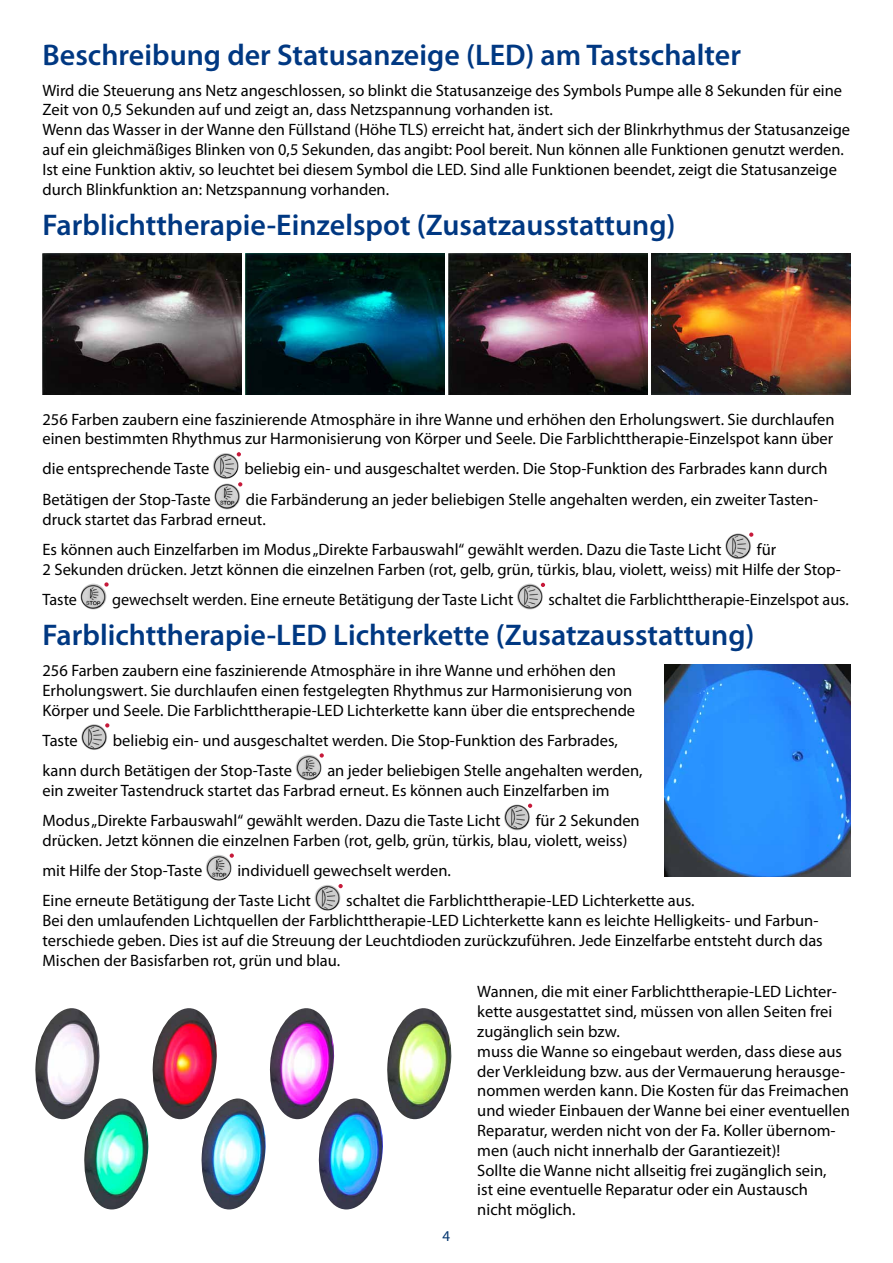
<style>
.page{position:relative;width:893px;height:1263px;background:#fff}
.page>*{position:absolute;margin:0;border:0;box-sizing:border-box;transform-origin:0 0}
.t1{font:600 30px "Myriad Pro";color:#003882}
.t2{font:16.5px/19.8px "Myriad Pro";color:#000}
.t3{font:15px "Myriad Pro";color:#04366f}
</style>
<div class="page">
<img style="left:213px;top:453px;width:26px;height:26px;border-radius:13px">
<svg style="left:237px;top:452px;width:4px;height:4px"></svg>
<img style="left:214px;top:483px;width:26px;height:26px;border-radius:13px">
<svg style="left:238px;top:482px;width:4px;height:4px"></svg>
<img style="left:725px;top:533px;width:26px;height:26px;border-radius:13px">
<svg style="left:749px;top:532px;width:4px;height:5px"></svg>
<img style="left:81px;top:584px;width:25px;height:25px;border-radius:13px">
<svg style="left:104px;top:582px;width:5px;height:5px"></svg>
<img style="left:517px;top:584px;width:26px;height:25px;border-radius:13px">
<svg style="left:541px;top:583px;width:4px;height:4px"></svg>
<img style="left:81px;top:724px;width:26px;height:26px;border-radius:13px">
<svg style="left:105px;top:723px;width:4px;height:4px"></svg>
<img style="left:296px;top:755px;width:26px;height:25px;border-radius:13px">
<svg style="left:320px;top:753px;width:4px;height:5px"></svg>
<img style="left:504px;top:804px;width:26px;height:26px;border-radius:13px">
<svg style="left:528px;top:804px;width:4px;height:4px"></svg>
<img style="left:206px;top:855px;width:26px;height:26px;border-radius:13px">
<svg style="left:230px;top:853px;width:4px;height:5px"></svg>
<img style="left:315px;top:885px;width:25px;height:26px;border-radius:13px">
<svg style="left:338px;top:884px;width:5px;height:4px"></svg>
<img style="left:449px;top:253px;width:198px;height:141px">
<img style="left:652px;top:253px;width:198px;height:141px">
<img style="left:43px;top:253px;width:198px;height:141px">
<img style="left:246px;top:253px;width:198px;height:141px">
<img style="left:152px;top:1008px;width:65px;height:111px">
<img style="left:269px;top:1008px;width:66px;height:111px">
<img style="left:387px;top:1008px;width:65px;height:111px">
<img style="left:84px;top:1098px;width:65px;height:112px">
<img style="left:200px;top:1098px;width:66px;height:112px">
<img style="left:317px;top:1098px;width:66px;height:112px">
<img style="left:35px;top:1008px;width:67px;height:111px">
<img style="left:664px;top:664px;width:186px;height:212px">
<h1 class="t1" style="left:43px;top:36px;width:700px">Beschreibung der Statusanzeige (LED) am Tastschalter</h1>
<p class="t2" style="left:43px;top:80px;width:809px">Wird die Steuerung ans Netz angeschlossen, so blinkt die Statusanzeige des Symbols Pumpe alle 8 Sekunden für eine Zeit von 0,5 Sekunden auf und zeigt an, dass Netzspannung vorhanden ist.<br>Wenn das Wasser in der Wanne den Füllstand (Höhe TLS) erreicht hat, ändert sich der Blinkrhythmus der Statusanzeige auf ein gleichmäßiges Blinken von 0,5 Sekunden, das angibt: Pool bereit. Nun können alle Funktionen genutzt werden.<br>Ist eine Funktion aktiv, so leuchtet bei diesem Symbol die LED. Sind alle Funktionen beendet, zeigt die Statusanzeige durch Blinkfunktion an: Netzspannung vorhanden.</p>
<h1 class="t1" style="left:43px;top:206px;width:635px">Farblichttherapie-Einzelspot (Zusatzausstattung)</h1>
<p class="t2" style="left:43px;top:409px;width:793px">256 Farben zaubern eine faszinierende Atmosphäre in ihre Wanne und erhöhen den Erholungswert. Sie durchlaufen einen bestimmten Rhythmus zur Harmonisierung von Körper und Seele. Die Farblichttherapie-Einzelspot kann über</p>
<p class="t2" style="left:43px;top:459px;width:168px">die entsprechende Taste</p>
<p class="t2" style="left:244px;top:459px;width:585px">beliebig ein- und ausgeschaltet werden. Die Stop-Funktion des Farbrades kann durch</p>
<p class="t2" style="left:43px;top:489px;width:170px">Betätigen der Stop-Taste</p>
<p class="t2" style="left:43px;top:489px;width:777px;text-indent:203px">die Farbänderung an jeder beliebigen Stelle angehalten werden, ein zweiter Tasten&shy;druck startet das Farbrad erneut.</p>
<p class="t2" style="left:43px;top:539px;width:681px">Es können auch Einzelfarben im Modus „Direkte Farbauswahl“ gewählt werden. Dazu die Taste Licht</p>
<p class="t2" style="left:43px;top:539px;width:800px;text-indent:714px">für<br>2 Sekunden drücken. Jetzt können die einzelnen Farben (rot, gelb, grün, türkis, blau, violett, weiss) mit Hilfe der Stop-</p>
<p class="t2" style="left:43px;top:589px;width:36px">Taste</p>
<p class="t2" style="left:112px;top:589px;width:403px">gewechselt werden. Eine erneute Betätigung der Taste Licht</p>
<p class="t2" style="left:548px;top:589px;width:302px">schaltet die Farblichttherapie-Einzelspot aus.</p>
<h1 class="t1" style="left:43px;top:616px;width:714px">Farblichttherapie-LED Lichterkette (Zusatzausstattung)</h1>
<p class="t2" style="left:43px;top:660px;width:594px">256 Farben zaubern eine faszinierende Atmosphäre in ihre Wanne und erhöhen den<br>Erholungswert. Sie durchlaufen einen festgelegten Rhythmus zur Harmonisierung von<br>Körper und Seele. Die Farblichttherapie-LED Lichterkette kann über die entsprechende</p>
<p class="t2" style="left:43px;top:730px;width:37px">Taste</p>
<p class="t2" style="left:43px;top:724px;width:577px;line-height:30.5px;text-indent:70px">beliebig ein- und ausgeschaltet werden. Die Stop-Funktion des Farbrades, kann durch Betätigen der Stop-Taste</p>
<p class="t2" style="left:43px;top:760px;width:602px;text-indent:285px">an jeder beliebigen Stelle angehalten werden, ein zweiter Tastendruck startet das Farbrad erneut. Es können auch Einzelfarben im</p>
<p class="t2" style="left:43px;top:810px;width:460px">Modus „Direkte Farbauswahl“ gewählt werden. Dazu die Taste Licht</p>
<p class="t2" style="left:43px;top:810px;width:599px;text-indent:493px">für 2 Sekunden drücken. Jetzt können die einzelnen Farben (rot, gelb, grün, türkis, blau, violett, weiss)</p>
<p class="t2" style="left:43px;top:860px;width:161px">mit Hilfe der Stop-Taste</p>
<p class="t2" style="left:43px;top:855px;width:410px;line-height:30px;text-indent:195px">individuell gewechselt werden.<br>Eine erneute Betätigung der Taste Licht</p>
<p class="t2" style="left:43px;top:890px;width:782px;text-indent:304px">schaltet die Farblichttherapie-LED Lichterkette aus.<br>Bei den umlaufenden Lichtquellen der Farblichttherapie-LED Lichterkette kann es leichte Helligkeits- und Farbun&shy;terschiede geben. Dies ist auf die Streuung der Leuchtdioden zurückzuführen. Jede Einzelfarbe entsteht durch das Mischen der Basisfarben rot, grün und blau.</p>
<p class="t2" style="left:477px;top:982px;width:374px">Wannen, die mit einer Farblichttherapie-LED Lichter&shy;kette ausgestattet sind, müssen von allen Seiten frei zugänglich sein bzw.<br>muss die Wanne so eingebaut werden, dass diese aus der Verkleidung bzw. aus der Vermauerung herausge&shy;nommen werden kann. Die Kosten für das Freimachen und wieder Einbauen der Wanne bei einer eventuellen Reparatur, werden nicht von der Fa. Koller übernom&shy;men (auch nicht innerhalb der Garantiezeit)!<br>Sollte die Wanne nicht allseitig frei zugänglich sein,<br>ist eine eventuelle Reparatur oder ein Austausch<br>nicht möglich.</p>
<p class="t3" style="left:443px;top:1227px;width:9px">4</p>
</div>
